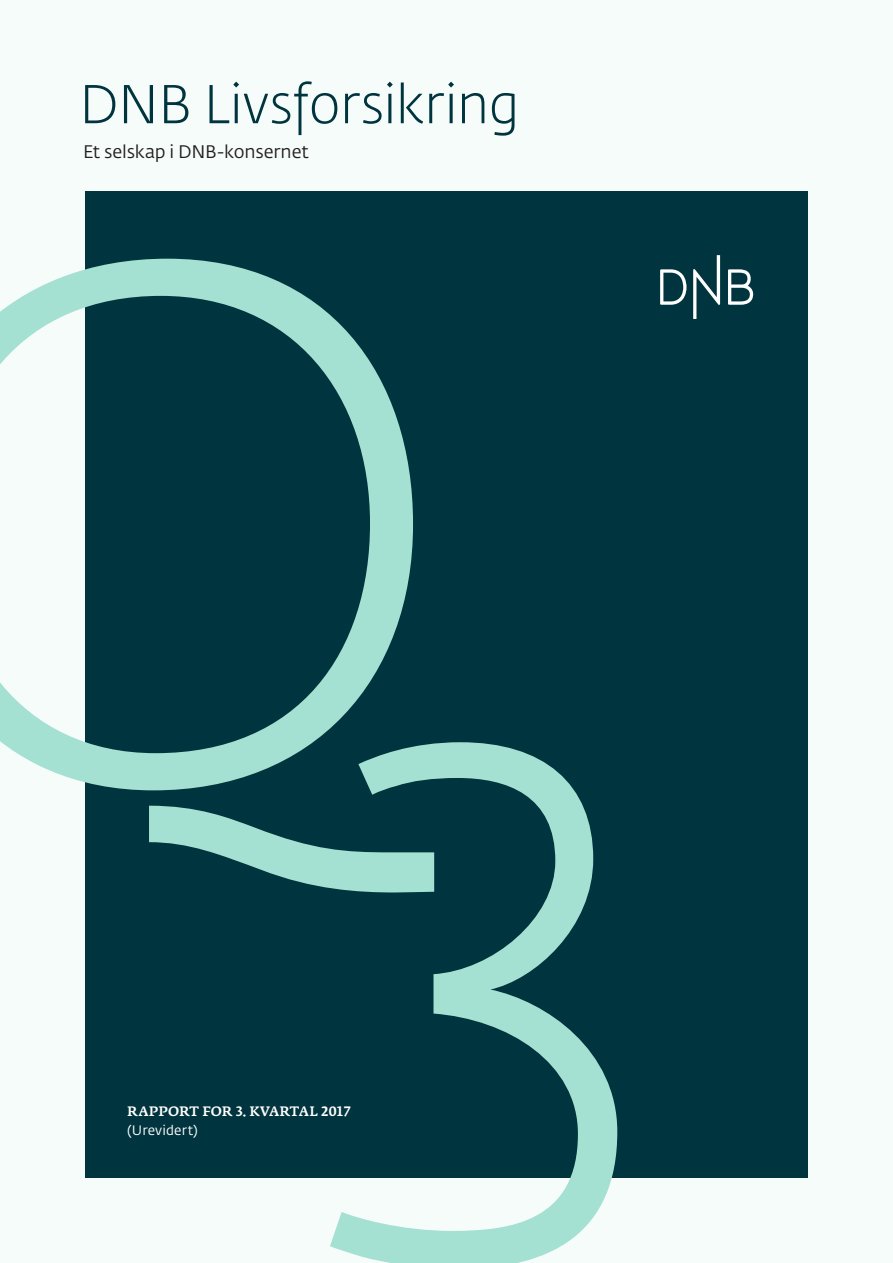
<style>
.page{position:relative;width:893px;height:1263px;background:#f6fcfa}
.page>*{position:absolute;margin:0;border:0;box-sizing:border-box;transform-origin:0 0}
.t1{font:300 54px "Fedra Sans Std";letter-spacing:-.015em;color:#00343e}
.ingress{font:18px "Fedra Sans Std";letter-spacing:-.01em;color:#231f20}
.t2{font:500 13.5px "Fedra Serif A Std";letter-spacing:.01em;color:#fff}
.t3{font:13.5px "Fedra Sans Std";letter-spacing:.01em;color:#fff}
</style>
<div class="page">
<div style="left:85px;top:191px;width:723px;height:987px;background:#00343e"></div>
<svg style="left:0;top:259px;width:413px;height:629px"></svg>
<svg style="left:330px;top:742px;width:287px;height:521px"></svg>
<svg style="left:660px;top:269px;width:26px;height:36px"></svg>
<svg style="left:728px;top:269px;width:25px;height:36px"></svg>
<svg style="left:693px;top:255px;width:27px;height:64px"></svg>
<p class="t1" style="left:79px;top:72px;width:443px">DNB Livsforsikring</p>
<p class="ingress" style="left:83px;top:141px;width:227px">Et selskap i DNB-konsernet</p>
<p class="t2" style="left:127px;top:1102px;width:225px">RAPPORT FOR 3. KVARTAL 2017</p>
<p class="t3" style="left:127px;top:1122px;width:72px">(Urevidert)</p>
</div>
